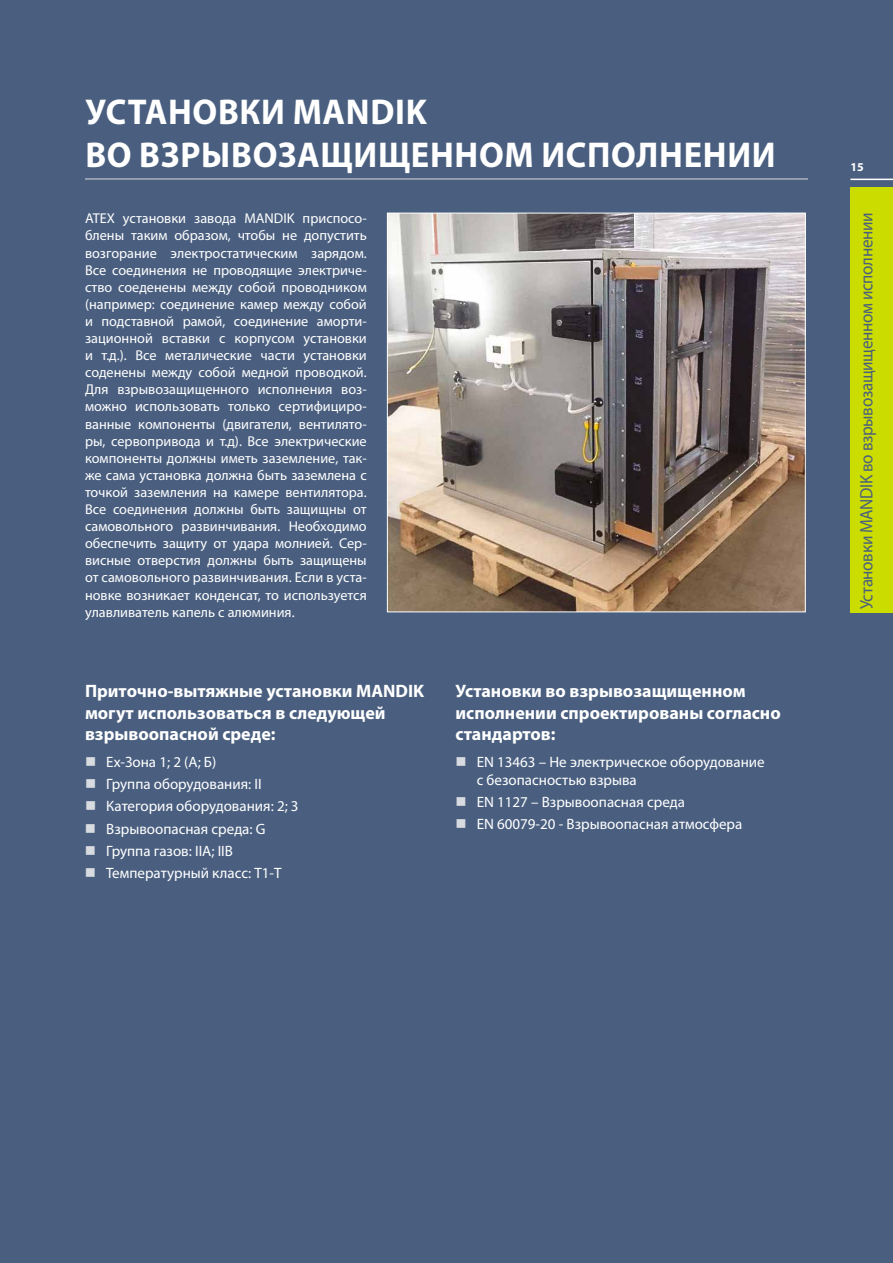
<style>
.page{position:relative;width:893px;height:1263px;background:#4a5f7f}
.page>*{position:absolute;margin:0;border:0;box-sizing:border-box;transform-origin:0 0}
.t1{font:700 36px/43.2px "Myriad Pro";letter-spacing:.02em;color:#fff;scale:.96 1}
.t2{font:700 18px/21.6px "Myriad Pro";color:#fff}
.t3{font:18px "Myriad Pro";letter-spacing:-.02em;color:#4a5f7f;scale:.95 1}
.t4{font:15px/22.2px "Myriad Pro";color:#fff}
.t5{font:14.25px/17.1px "Myriad Pro";color:#fff;text-align:justify}
.t6{font:700 12px "Myriad Pro";color:#fff}
</style>
<div class="page">
<div style="left:850px;top:187px;width:43px;height:425px;background:#cbdd00"></div>
<hr style="left:850px;top:179px;width:43px;height:1px;background:#fff">
<hr style="left:85px;top:179px;width:723px;height:1px;background:#d8dbe0">
<img style="left:389px;top:215px;width:415px;height:395px">
<h1 class="t1" style="left:85px;top:89px;width:721px">УСТАНОВКИ MANDIK<br>ВО ВЗРЫВОЗАЩИЩЕННОМ ИСПОЛНЕНИИ</h1>
<p class="t5" style="left:85px;top:210px;width:283px">ATEX установки завода MANDIK приспосо&shy;блены таким образом, чтобы не допустить возгорание электростатическим зарядом.<br>Все соединения не проводящие электриче&shy;ство соеденены между собой проводником (например: соединение камер между собой и подставной рамой, соединение аморти&shy;зационной вставки с корпусом установки и т.д.). Все металические части установки соденены между собой медной проводкой.<br>Для взрывозащищенного исполнения воз&shy;можно использовать только сертифициро&shy;ванные компоненты (двигатели, вентилято&shy;ры, сервопривода и т.д). Все электрические компоненты должны иметь заземление, так&shy;же сама установка должна быть заземлена с точкой заземления на камере вентилятора.<br>Все соединения должны быть защищны от самовольного развинчивания. Необходимо обеспечить защиту от удара молнией. Сер&shy;висные отверстия должны быть защищены от самовольного развинчивания. Если в уста&shy;новке возникает конденсат, то используется улавливатель капель с алюминия.</p>
<p class="t2" style="left:85px;top:680px;width:341px">Приточно-вытяжные установки MANDIK могут использоваться в следующей взрывоопасной среде:</p>
<p class="t4" style="left:106px;top:750px;width:194px">Ex-Зона 1; 2 (А; Б)<br>Группа оборудования: II<br>Категория оборудования: 2; 3<br>Взрывоопасная среда: G<br>Группа газов: IIA; IIB<br>Температурный класс: Т1-Т</p>
<p class="t2" style="left:455px;top:680px;width:327px">Установки во взрывозащищенном исполнении спроектированы согласно стандартов:</p>
<p class="t4" style="left:477px;top:752px;width:289px;line-height:18px">EN 13463 – Не электрическое оборудование с безопасностью взрыва</p>
<p class="t4" style="left:477px;top:791px;width:267px">EN 1127 – Взрывоопасная среда<br>EN 60079-20 - Взрывоопасная атмосфера</p>
<p class="t6" style="left:850px;top:159px;width:15px">15</p>
<p class="t3" style="left:855px;top:609px;width:419px;rotate:-90deg">Установки MANDIK во взрывозащищенном исполнении</p>
</div>
